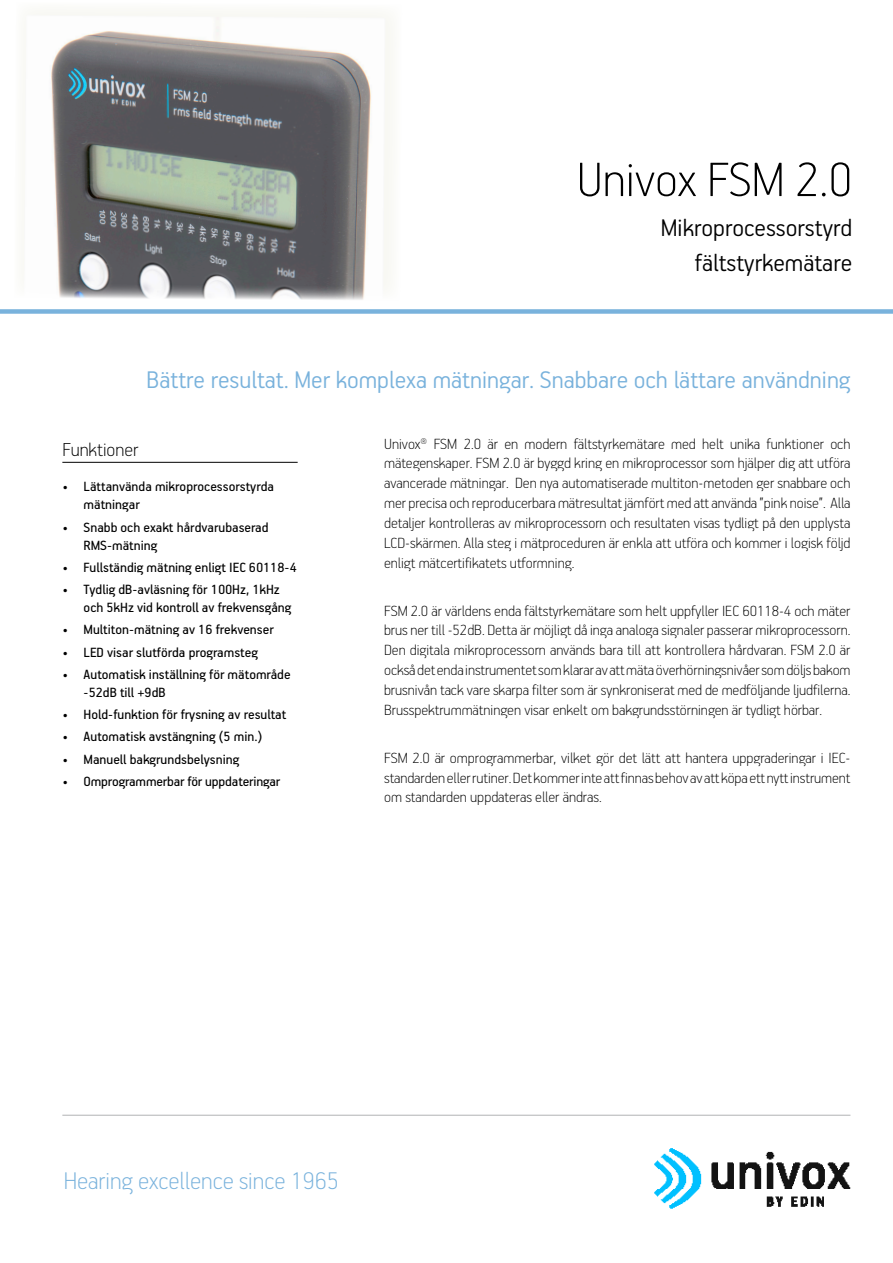
<style>
.page{position:relative;width:893px;height:1263px;background:#fff}
.page>*{position:absolute;margin:0;border:0;box-sizing:border-box;transform-origin:0 0}
.Rubrik_sid_1_mindre{font:100 54px "PF Handbook Pro";color:#000}
.Rubrik_sid_1_under_m{font:300 27px "PF Handbook Pro";color:#79b2dc}
.Rubrik_sid_1_under_m-2{font:300 27px "PF Handbook Pro";color:#000}
.t1{font:100 27px "PF Handbook Pro";color:#79b2dc}
.Punktlista_rubrik{font:100 21px "PF Handbook Pro";color:#000}
.Brödtext{font:100 16.5px/19.8px "PF Handbook Pro";color:#000;text-align:justify}
.Punktlista_normal{font:15px/18px "PF Handbook Pro";color:#000}
</style>
<div class="page">
<img style="left:23px;top:12px;width:368px;height:288px">
<hr style="left:62px;top:1115px;width:788px;height:1px;background:#b1b3b4">
<hr style="left:62px;top:462px;width:236px;height:1px;background:#000">
<img style="left:654px;top:1148px;width:197px;height:61px">
<div style="left:0;top:309px;width:893px;height:5px;background:#79b2dc"></div>
<p class="Rubrik_sid_1_mindre" style="left:577px;top:147px;width:277px">Univox FSM 2.0</p>
<p class="Rubrik_sid_1_under_m-2" style="left:661px;top:211px;width:193px">Mikroprocessorstyrd</p>
<p class="Rubrik_sid_1_under_m-2" style="left:695px;top:247px;width:159px">fältstyrkemätare</p>
<p class="Rubrik_sid_1_under_m" style="left:147px;top:363px;width:705px">Bättre resultat. Mer komplexa mätningar. Snabbare och lättare användning</p>
<p class="Punktlista_rubrik" style="left:62px;top:437px;width:77px">Funktioner</p>
<p class="Punktlista_normal" style="left:84px;top:477px;width:192px;text-indent:-21px">• Lättanvända mikroprocessorstyrda mätningar</p>
<p class="Punktlista_normal" style="left:84px;top:517px;width:187px;text-indent:-21px">• Snabb och exakt hårdvarubaserad<br>RMS-mätning</p>
<p class="Punktlista_normal" style="left:62px;top:558px;width:236px">• Fullständig mätning enligt IEC 60118-4</p>
<p class="Punktlista_normal" style="left:84px;top:580px;width:209px;text-indent:-21px">• Tydlig dB-avläsning för 100Hz, 1kHz och 5kHz vid kontroll av frekvensgång</p>
<p class="Punktlista_normal" style="left:62px;top:620px;width:213px">• Multiton-mätning av 16 frekvenser</p>
<p class="Punktlista_normal" style="left:62px;top:642px;width:197px">• LED visar slutförda programsteg</p>
<p class="Punktlista_normal" style="left:84px;top:665px;width:208px;text-indent:-21px">• Automatisk inställning för mätområde -52dB till +9dB</p>
<p class="Punktlista_normal" style="left:62px;top:705px;width:226px">• Hold-funktion för frysning av resultat</p>
<p class="Punktlista_normal" style="left:62px;top:727px;width:202px">• Automatisk avstängning (5 min.)</p>
<p class="Punktlista_normal" style="left:62px;top:749px;width:178px">• Manuell bakgrundsbelysning</p>
<p class="Punktlista_normal" style="left:62px;top:772px;width:220px">• Omprogrammerbar för uppdateringar</p>
<p class="Brödtext" style="left:384px;top:433px;width:468px">Univox® FSM 2.0 är en modern fältstyrkemätare med helt unika funktioner och mätegenskaper. FSM 2.0 är byggd kring en mikroprocessor som hjälper dig att utföra avancerade mätningar. Den nya automatiserade multiton-metoden ger snabbare och mer precisa och reproducerbara mätresultat jämfört med att använda ”pink noise”. Alla detaljer kontrolleras av mikroprocessorn och resultaten visas tydligt på den upplysta LCD-skärmen. Alla steg i mätproceduren är enkla att utföra och kommer i logisk följd enligt mätcertifikatets utformning.</p>
<p class="Brödtext" style="left:384px;top:600px;width:468px">FSM 2.0 är världens enda fältstyrkemätare som helt uppfyller IEC 60118-4 och mäter brus ner till -52dB. Detta är möjligt då inga analoga signaler passerar mikroprocessorn.<br>Den digitala mikroprocessorn används bara till att kontrollera hårdvaran. FSM 2.0 är också det enda instrumentet som klarar av att mäta överhörningsnivåer som döljs bakom brusnivån tack vare skarpa filter som är synkroniserat med de medföljande ljudfilerna.<br>Brusspektrummätningen visar enkelt om bakgrundsstörningen är tydligt hörbar.</p>
<p class="Brödtext" style="left:384px;top:747px;width:468px">FSM 2.0 är omprogrammerbar, vilket gör det lätt att hantera uppgraderingar i IEC&shy;standarden eller rutiner. Det kommer inte att finnas behov av att köpa ett nytt instrument om standarden uppdateras eller ändras.</p>
<p class="t1" style="left:64px;top:1164px;width:277px">Hearing excellence since 1965</p>
</div>
